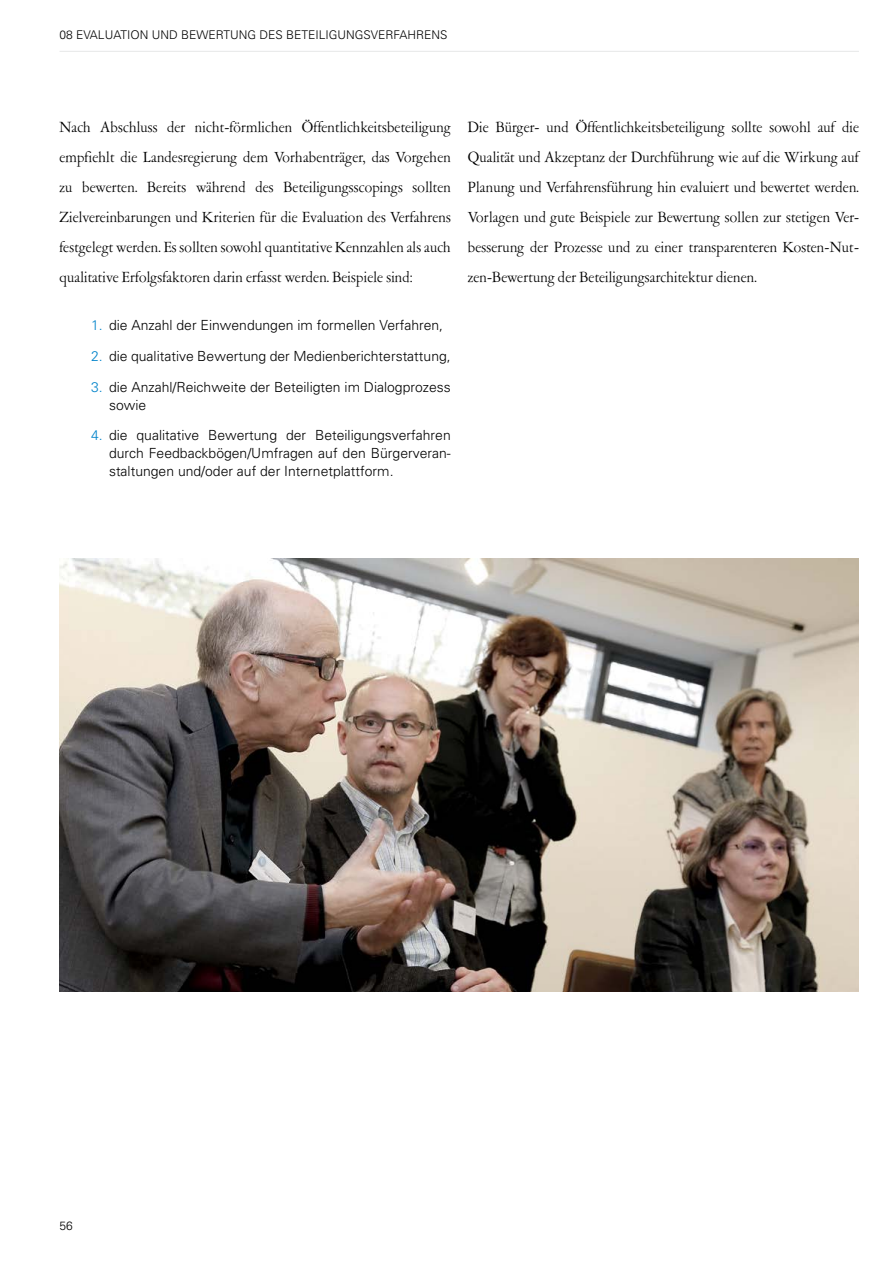
<style>
.page{position:relative;width:893px;height:1263px;background:#fff}
.page>*{position:absolute;margin:0;border:0;box-sizing:border-box;transform-origin:0 0}
.t1{font:16.5px/30px "Garamont Amst SHOP Rom";letter-spacing:.015em;color:#000;text-align:justify}
.t2{font:300 13.95px/18px "Univers";color:#000}
.t3{font:300 12px "Univers";color:#000}
.s1{color:#0083ca}
</style>
<div class="page">
<hr style="left:60px;top:51px;width:799px;height:1px;background:#e6e7e8">
<img style="left:60px;top:559px;width:799px;height:433px">
<p class="t3" style="left:60px;top:28px;width:33px">08 Evaluation</p>
<p class="t3" style="left:152px;top:28px;width:10px">und</p>
<p class="t3" style="left:181px;top:28px;width:18px">Bewertung</p>
<p class="t3" style="left:260px;top:28px;width:9px">des</p>
<p class="t3" style="left:286px;top:28px;width:17px">Beteiligungsverfahrens</p>
<p class="t1" style="left:60px;top:113px;width:393px">Nach Abschluss der nicht-förmlichen Öffentlichkeitsbeteiligung empfiehlt die Landesregierung dem Vorhabenträger, das Vorgehen zu bewerten. Bereits während des Beteiligungsscopings sollten Zielvereinbarungen und Kriterien für die Evaluation des Verfahrens festgelegt werden. Es sollten sowohl quantitative Kennzahlen als auch qualitative Erfolgsfaktoren darin erfasst werden. Beispiele sind:</p>
<p class="t2" style="left:91px;top:316px;width:354px"><span class="s1">1.</span> die Anzahl der Einwendungen im formellen Verfahren,</p>
<p class="t2" style="left:91px;top:347px;width:361px"><span class="s1">2.</span> die qualitative Bewertung der Medienberichterstattung,</p>
<p class="t2" style="left:109px;top:377px;width:343px;text-indent:-18px"><span class="s1">3.</span> die Anzahl/Reichweite der Beteiligten im Dialogprozess sowie</p>
<p class="t2" style="left:109px;top:426px;width:343px;text-align:justify;text-indent:-18px"><span class="s1">4.</span> die qualitative Bewertung der Beteiligungsverfahren durch Feedbackbögen/Umfragen auf den Bürgerveran&shy;staltungen und/oder auf der Internetplattform.</p>
<p class="t1" style="left:468px;top:113px;width:393px">Die Bürger- und Öffentlichkeitsbeteiligung sollte sowohl auf die Qualität und Akzeptanz der Durchführung wie auf die Wirkung auf Planung und Verfahrensführung hin evaluiert und bewertet werden.<br>Vorlagen und gute Beispiele zur Bewertung sollen zur stetigen Ver&shy;besserung der Prozesse und zu einer transparenteren Kosten-Nut&shy;zen-Bewertung der Beteiligungsarchitektur dienen.</p>
<p class="t3" style="left:60px;top:1218px;width:15px">56</p>
</div>
